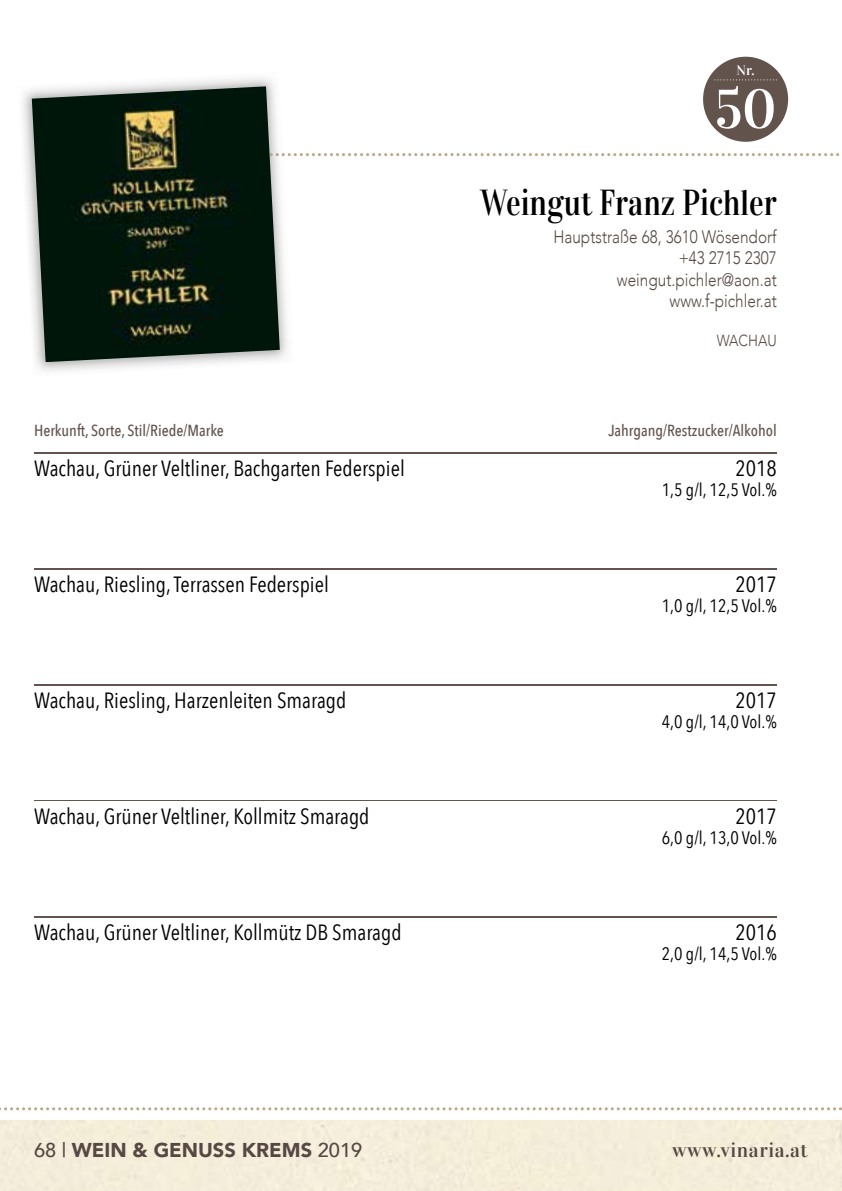
<style>
.page{position:relative;width:842px;height:1191px;background:#fff}
.page>*{position:absolute;margin:0;border:0;box-sizing:border-box;transform-origin:0 0}
.t1{font:54.6px "Vidaloka";color:#fff}
.t2{font:36px "Vidaloka";color:#000;scale:.85 1}
.t3{font:22px "Avenir Next Condensed";color:#000}
.t4{font:900 20px "Avenir";color:#564842}
.t5{font:20px "Vidaloka";letter-spacing:.03em;color:#564842}
.t6{font:18px "Avenir Next Condensed";color:#000}
.t7{font:300 18px/21.6px "Avenir";color:#564842;text-align:right;scale:.85 1}
.t8{font:500 16px "Avenir Next Condensed";color:#63534d}
.t9{font:300 16px "Avenir";color:#564842;scale:.85 1}
.t10{font:14px "Vidaloka";color:#fff}
.s1{font-weight:500}
</style>
<div class="page">
<svg style="left:0;top:1107px;width:842px;height:3px"></svg>
<div style="left:703px;top:57px;width:85px;height:85px;background:#63534d;border-radius:50%"></div>
<svg style="left:714px;top:79px;width:63px;height:1px"></svg>
<svg style="left:281px;top:153px;width:559px;height:3px"></svg>
<img style="left:32px;top:86px;width:248px;height:276px">
<hr style="left:34px;top:452px;width:743px;height:1px;background:#63534d">
<hr style="left:34px;top:568px;width:743px;height:1px;background:#63534d">
<hr style="left:34px;top:684px;width:743px;height:1px;background:#63534d">
<hr style="left:34px;top:800px;width:743px;height:1px;background:#63534d">
<hr style="left:34px;top:916px;width:743px;height:1px;background:#63534d">
<p class="t10" style="left:736px;top:61px;width:20px">Nr.</p>
<h1 class="t1" style="left:715px;top:76px;width:63px">50</h1>
<h2 class="t2" style="left:480px;top:181px;width:350px">Weingut Franz Pichler</h2>
<p class="t7" style="left:553px;top:226px;width:264px">Hauptstraße 68, 3610 Wösendorf +43 2715 2307 weingut.pichler@aon.at www.f-pichler.at</p>
<p class="t9" style="left:717px;top:331px;width:72px">WACHAU</p>
<p class="t8" style="left:34px;top:420px;width:191px">Herkunft, Sorte, Stil/Riede/Marke</p>
<p class="t8" style="left:608px;top:420px;width:170px">Jahrgang/Restzucker/Alkohol</p>
<p class="t3" style="left:34px;top:455px;width:372px">Wachau, Grüner Veltliner, Bachgarten Federspiel</p>
<p class="t3" style="left:735px;top:455px;width:43px">2018</p>
<p class="t6" style="left:662px;top:478px;width:116px">1,5 g/l, 12,5 Vol.%</p>
<p class="t3" style="left:34px;top:571px;width:296px">Wachau, Riesling, Terrassen Federspiel</p>
<p class="t3" style="left:735px;top:571px;width:43px">2017</p>
<p class="t6" style="left:662px;top:594px;width:116px">1,0 g/l, 12,5 Vol.%</p>
<p class="t3" style="left:34px;top:687px;width:314px">Wachau, Riesling, Harzenleiten Smaragd</p>
<p class="t3" style="left:735px;top:687px;width:43px">2017</p>
<p class="t6" style="left:662px;top:710px;width:116px">4,0 g/l, 14,0 Vol.%</p>
<p class="t3" style="left:34px;top:803px;width:337px">Wachau, Grüner Veltliner, Kollmitz Smaragd</p>
<p class="t3" style="left:735px;top:803px;width:43px">2017</p>
<p class="t6" style="left:662px;top:826px;width:116px">6,0 g/l, 13,0 Vol.%</p>
<p class="t3" style="left:34px;top:919px;width:369px">Wachau, Grüner Veltliner, Kollmütz DB Smaragd</p>
<p class="t3" style="left:735px;top:919px;width:43px">2016</p>
<p class="t6" style="left:662px;top:942px;width:116px">2,0 g/l, 14,5 Vol.%</p>
<p class="t4" style="left:34px;top:1132px;width:330px"><span class="s1">68 |</span> WEIN &amp; GENUSS KREMS <span class="s1">2019</span></p>
<p class="t5" style="left:672px;top:1138px;width:137px">www.vinaria.at</p>
</div>
